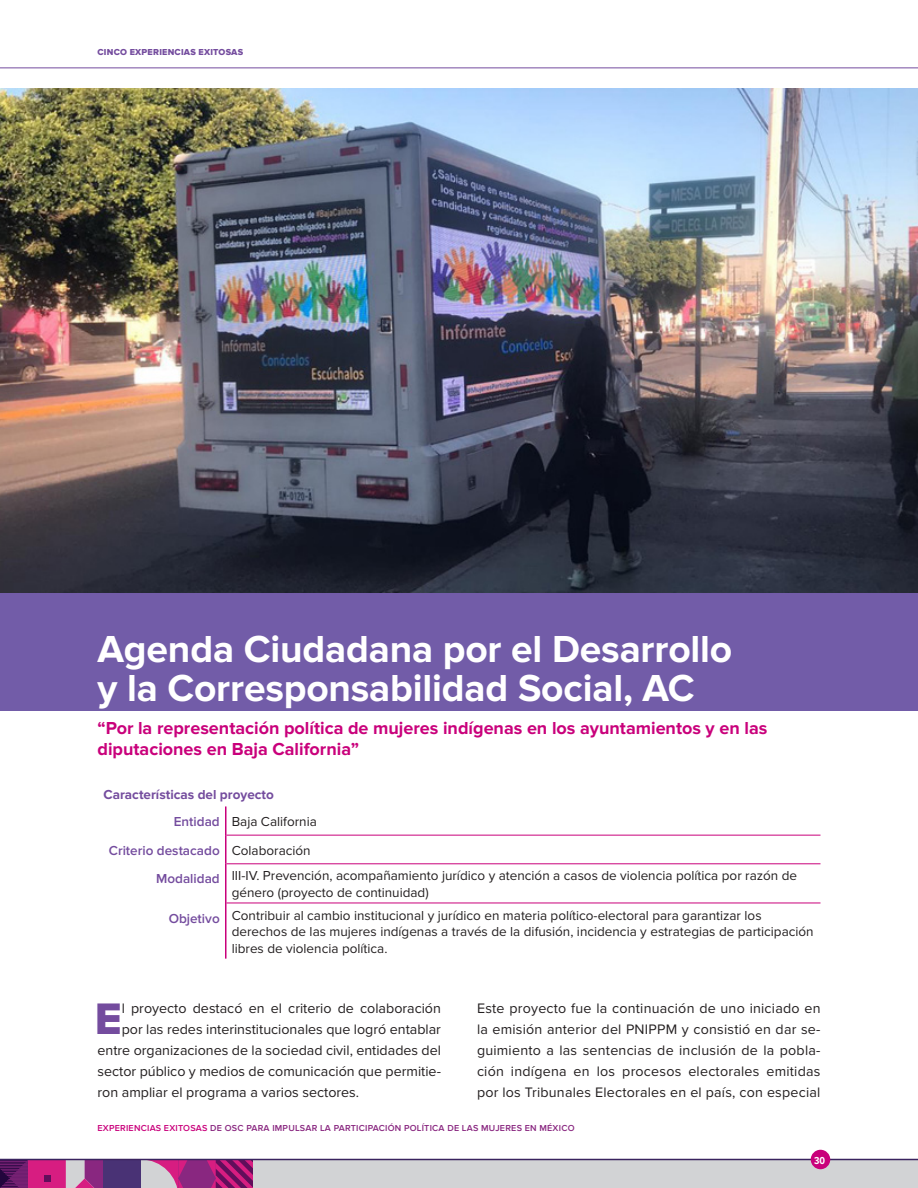
<style>
.page{position:relative;width:918px;height:1188px;background:#fff}
.page>*{position:absolute;margin:0;border:0;box-sizing:border-box;transform-origin:0 0}
.t1{font:45.75px "Proxima Nova Extrabld";color:#744c9e}
.t2{font:700 39px/39px "Proxima Nova";letter-spacing:-.005em;color:#fff}
.t3{font:700 18px/21px "Proxima Nova";color:#c9007b}
.t4{font:14.25px/21px "Proxima Nova";color:#231f20;text-align:justify}
.t5{font:13.5px/25.7px "Proxima Nova";color:#231f20}
.t6{font:700 13.5px/27.2px "Proxima Nova";color:#744c9e}
.t7{font:700 10.5px "Proxima Nova Cond";color:#fff}
.t8{font:600 9px "Proxima Nova";letter-spacing:.025em;color:#892780}
.t9{font:9px "Proxima Nova Extrabld";color:#744c9e}
.s1{font-weight:600}
.s2{font-weight:400;color:#231f20}
.s3{font-weight:600;color:#744c9e}
.s4{color:#c9007b}
</style>
<div class="page">
<svg style="left:0;top:1160px;width:28px;height:28px"></svg>
<div style="left:178px;top:1160px;width:38px;height:28px;background:#892780"></div>
<svg style="left:141px;top:1160px;width:46px;height:28px"></svg>
<svg style="left:206px;top:1160px;width:47px;height:28px"></svg>
<div style="left:28px;top:1160px;width:38px;height:28px;background:#d71d81"></div>
<svg style="left:44px;top:1175px;width:6px;height:6px"></svg>
<svg style="left:66px;top:1160px;width:37px;height:28px"></svg>
<div style="left:103px;top:1160px;width:38px;height:28px;background:#493275"></div>
<div style="left:253px;top:1160px;width:665px;height:28px;background:#d2d3d5"></div>
<hr style="left:0;top:68px;width:918px;height:1px;background:#744c9e">
<hr style="left:0;top:1159px;width:918px;height:1px;background:#3a235f">
<div style="left:811px;top:1150px;width:19px;height:19px;background:#c9007b;border-radius:50%"></div>
<div style="left:0;top:592px;width:918px;height:119px;background:#725ca8"></div>
<svg style="left:225px;top:806px;width:1px;height:58px"></svg>
<hr style="left:225px;top:864px;width:1px;height:39px;background:#c9007b">
<hr style="left:225px;top:903px;width:1px;height:56px;background:#c9007b">
<hr style="left:226px;top:835px;width:594px;height:1px;background:#c9007b">
<hr style="left:226px;top:864px;width:594px;height:1px;background:#c9007b">
<hr style="left:226px;top:903px;width:594px;height:1px;background:#c9007b">
<img style="left:0;top:88px;width:918px;height:504px">
<p class="t9" style="left:98px;top:46px;width:14px">CINCO</p>
<p class="t9" style="left:130px;top:46px;width:7px">EXPERIENCIAS</p>
<p class="t9" style="left:199px;top:46px;width:7px">EXITOSAS</p>
<h2 class="t2" style="left:98px;top:631px;width:636px">Agenda Ciudadana por el Desarrollo y la Corresponsabilidad Social, AC</h2>
<p class="t3" style="left:98px;top:718px;width:671px">“Por la representación política de mujeres indígenas en los ayuntamientos y en las diputaciones en Baja California”</p>
<p class="t6" style="left:174px;top:781px;width:145px;text-indent:-70px">Características del proyecto<br><span class="s1">Entidad</span> <span class="s2">Baja California</span></p>
<p class="t5" style="left:156px;top:837px;width:643px;text-indent:-47px"><span class="s3">Criterio destacado</span> Colaboración<br><span class="s3">Modalidad</span> III-IV. Prevención, acompañamiento jurídico y atención a casos de violencia política por razón de</p>
<p class="t5" style="left:169px;top:881px;width:594px;line-height:22.6px;text-indent:63px">género (proyecto de continuidad)<br><span class="s3">Objetivo</span> Contribuir al cambio institucional y jurídico en materia político-electoral para garantizar los</p>
<p class="t5" style="left:232px;top:923px;width:583px;line-height:16.5px">derechos de las mujeres indígenas a través de la difusión, incidencia y estrategias de participación libres de violencia política.</p>
<h1 class="t1" style="left:95px;top:992px;width:28px">E</h1>
<p class="t4" style="left:122px;top:997px;width:321px">l proyecto destacó en el criterio de colaboración</p>
<p class="t4" style="left:122px;top:1018px;width:321px">por las redes interinstitucionales que logró entablar</p>
<p class="t4" style="left:97px;top:1039px;width:345px">entre organizaciones de la sociedad civil, entidades del</p>
<p class="t4" style="left:97px;top:1060px;width:345px">sector público y medios de comunicación que permitie-</p>
<p class="t4" style="left:97px;top:1081px;width:263px">ron ampliar el programa a varios sectores.</p>
<p class="t4" style="left:477px;top:997px;width:345px">Este proyecto fue la continuación de uno iniciado en la emisión anterior del PNIPPM y consistió en dar se&shy;guimiento a las sentencias de inclusión de la pobla&shy;ción indígena en los procesos electorales emitidas por los Tribunales Electorales en el país, con especial</p>
<p class="t8" style="left:98px;top:1123px;width:479px"><span class="s4">EXPERIENCIAS EXITOSAS</span> DE OSC PARA IMPULSAR LA PARTICIPACIÓN POLÍTICA DE LAS MUJERES EN MÉXICO</p>
<p class="t7" style="left:814px;top:1152px;width:13px">30</p>
</div>
